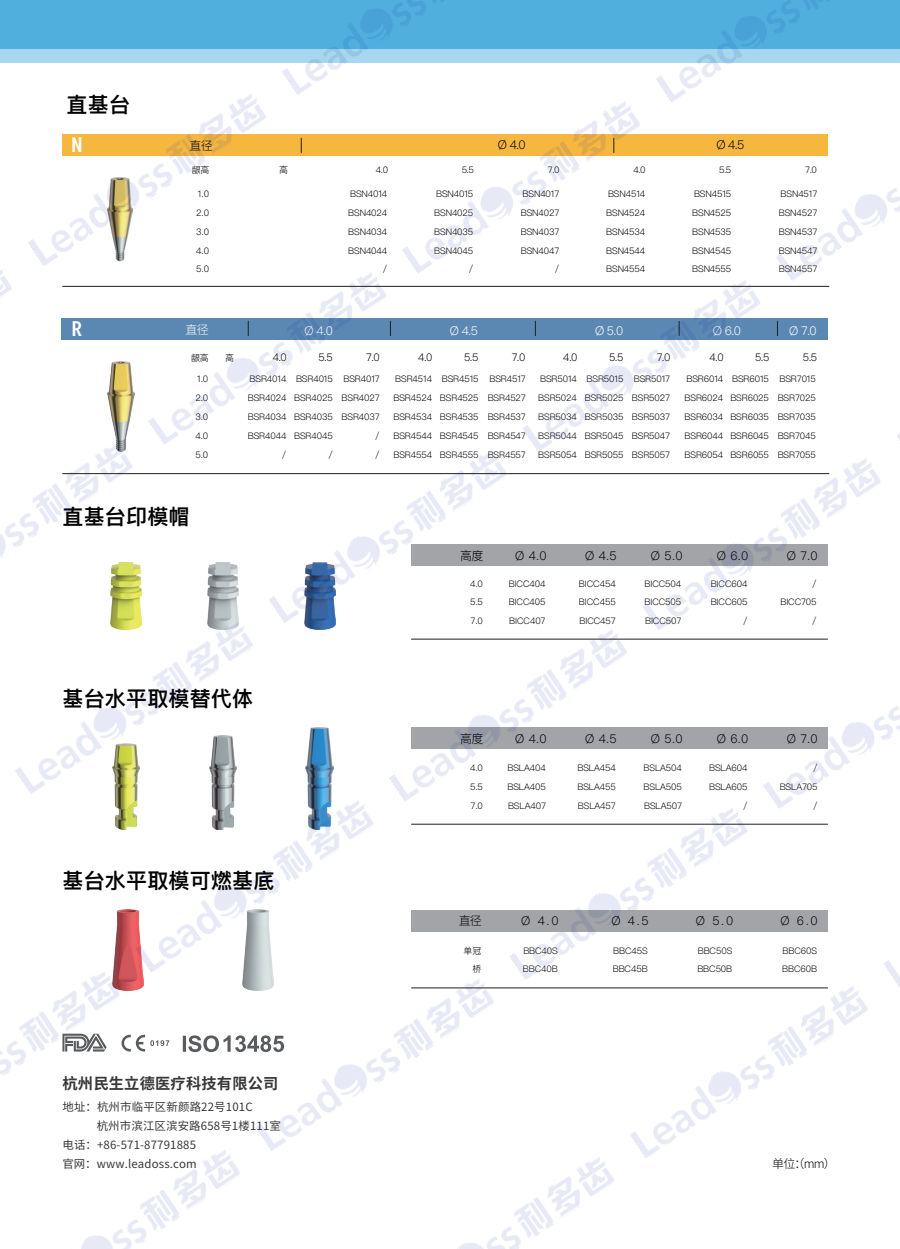
<style>
.page{position:relative;width:900px;height:1249px;background:#fff}
.page>*{position:absolute;margin:0;border:0;box-sizing:border-box;transform-origin:0 0}
.t1{font:600 21px "Ping Fang TC";letter-spacing:.01em;color:#030303}
.t2{font:500 20.55px "Climerick";color:#fff}
.t3{font:700 15.15px "Source Han Sans CN";letter-spacing:.015em;color:#383839}
.t4{font:300 12px "Ping Fang TC";color:#030303}
.t5{font:300 12px "Ping Fang TC";color:#fff}
.t6{font:300 12px "Source Han Sans CN";letter-spacing:-.07em;color:#030303}
.t7{font:300 12px "Source Han Sans CN";color:#fff}
.t8{font:11.4px "Source Han Sans CN";letter-spacing:.015em;color:#383839}
.t9{font:300 10.5px "Ping Fang TC";color:#030303}
.t10{font:300 9px/18.9px "Ping Fang TC";letter-spacing:-.01em;color:#030303;text-align:justify}
</style>
<div class="page">
<div style="left:62px;top:134px;width:765px;height:22px;background:#f6b73f"></div>
<div style="left:62px;top:318px;width:765px;height:21px;background:#5a88b2"></div>
<div style="left:411px;top:544px;width:416px;height:22px;background:#a2a4a7"></div>
<hr style="left:411px;top:639px;width:416px;height:1px;background:#231f20">
<div style="left:411px;top:728px;width:416px;height:21px;background:#a2a4a7"></div>
<hr style="left:411px;top:824px;width:416px;height:1px;background:#231f20">
<div style="left:411px;top:910px;width:416px;height:21px;background:#a2a4a7"></div>
<hr style="left:411px;top:987px;width:416px;height:1px;background:#231f20">
<hr style="left:63px;top:286px;width:765px;height:1px;background:#231f20">
<hr style="left:63px;top:473px;width:765px;height:1px;background:#231f20">
<svg style="left:301px;top:138px;width:1px;height:15px"></svg>
<svg style="left:390px;top:321px;width:1px;height:15px"></svg>
<svg style="left:777px;top:321px;width:1px;height:15px"></svg>
<img style="left:107px;top:362px;width:28px;height:77px">
<img style="left:137px;top:564px;width:4px;height:53px">
<img style="left:207px;top:562px;width:31px;height:55px">
<img style="left:304px;top:624px;width:31px;height:5px">
<img style="left:114px;top:795px;width:21px;height:35px">
<img style="left:306px;top:728px;width:27px;height:67px">
<img style="left:113px;top:909px;width:30px;height:81px">
<img style="left:242px;top:974px;width:14px;height:16px">
<div style="left:0;top:23px;width:899px;height:40px;background:#a7d7ee"></div>
<div style="left:0;top:0;width:899px;height:49px;background:#50afdd"></div>
<svg style="left:124px;top:1034px;width:45px;height:17px"></svg>
<svg style="left:183px;top:1035px;width:73px;height:17px"></svg>
<img style="left:629px;top:986px;width:239px;height:172px">
<img style="left:81px;top:1150px;width:159px;height:99px">
<img style="left:0;top:966px;width:124px;height:109px">
<img style="left:457px;top:1157px;width:157px;height:92px">
<img style="left:256px;top:974px;width:242px;height:177px">
<img style="left:135px;top:795px;width:238px;height:179px">
<img style="left:15px;top:617px;width:238px;height:178px">
<img style="left:0;top:439px;width:137px;height:178px">
<img style="left:0;top:270px;width:12px;height:27px">
<img style="left:509px;top:808px;width:242px;height:172px">
<img style="left:389px;top:629px;width:242px;height:172px">
<img style="left:269px;top:451px;width:242px;height:173px">
<img style="left:148px;top:272px;width:242px;height:172px">
<img style="left:28px;top:94px;width:238px;height:172px">
<img style="left:884px;top:960px;width:15px;height:26px">
<img style="left:763px;top:638px;width:136px;height:171px">
<img style="left:642px;top:458px;width:239px;height:172px">
<img style="left:522px;top:280px;width:242px;height:172px">
<img style="left:402px;top:102px;width:238px;height:171px">
<img style="left:282px;top:0;width:163px;height:95px">
<img style="left:776px;top:134px;width:123px;height:147px">
<img style="left:656px;top:0;width:174px;height:103px">
<h1 class="t1" style="left:66px;top:92px;width:65px">直基台</h1>
<h2 class="t2" style="left:72px;top:134px;width:12px">N</h2>
<h3 class="t6" style="left:190px;top:138px;width:25px">直径</h3>
<h3 class="t4" style="left:498px;top:138px;width:29px">Ø 4.0</h3>
<h3 class="t4" style="left:716px;top:138px;width:29px">Ø 4.5</h3>
<p class="t10" style="left:192px;top:160px;width:19px">龈高</p>
<p class="t10" style="left:279px;top:160px;width:10px">高</p>
<p class="t10" style="left:376px;top:160px;width:14px">4.0</p>
<p class="t10" style="left:461px;top:160px;width:14px">5.5</p>
<p class="t10" style="left:548px;top:160px;width:13px">7.0</p>
<p class="t10" style="left:633px;top:160px;width:14px">4.0</p>
<p class="t10" style="left:719px;top:160px;width:14px">5.5</p>
<p class="t10" style="left:805px;top:160px;width:13px">7.0</p>
<p class="t10" style="left:196px;top:184px;width:14px">1.0<br>2.0<br>3.0<br>4.0<br>5.0</p>
<p class="t10" style="left:348px;top:184px;width:41px;text-align:right">BSN4014<br>BSN4024<br>BSN4034<br>BSN4044 /</p>
<p class="t10" style="left:434px;top:184px;width:41px;text-align:right">BSN4015<br>BSN4025<br>BSN4035<br>BSN4045 /</p>
<p class="t10" style="left:520px;top:184px;width:40px;text-align:right">BSN4017<br>BSN4027<br>BSN4037<br>BSN4047 /</p>
<p class="t10" style="left:606px;top:184px;width:41px">BSN4514<br>BSN4524<br>BSN4534<br>BSN4544<br>BSN4554</p>
<p class="t10" style="left:692px;top:184px;width:41px">BSN4515<br>BSN4525<br>BSN4535<br>BSN4545<br>BSN4555</p>
<p class="t10" style="left:778px;top:184px;width:40px">BSN4517<br>BSN4527<br>BSN4537<br>BSN4547<br>BSN4557</p>
<h2 class="t2" style="left:72px;top:318px;width:12px">R</h2>
<h3 class="t7" style="left:186px;top:322px;width:25px">直径</h3>
<h3 class="t5" style="left:304px;top:323px;width:30px">Ø 4.0</h3>
<h3 class="t5" style="left:449px;top:323px;width:30px">Ø 4.5</h3>
<h3 class="t5" style="left:595px;top:323px;width:30px">Ø 5.0</h3>
<h3 class="t5" style="left:712px;top:323px;width:30px">Ø 6.0</h3>
<h3 class="t5" style="left:789px;top:323px;width:29px">Ø 7.0</h3>
<p class="t10" style="left:191px;top:348px;width:19px">龈高</p>
<p class="t10" style="left:225px;top:348px;width:10px">高</p>
<p class="t10" style="left:195px;top:369px;width:14px">1.0<br>2.0<br>3.0<br>4.0<br>5.0</p>
<p class="t9" style="left:272px;top:351px;width:16px">4.0</p>
<p class="t9" style="left:318px;top:351px;width:16px">5.5</p>
<p class="t9" style="left:366px;top:351px;width:15px">7.0</p>
<p class="t9" style="left:418px;top:351px;width:16px">4.0</p>
<p class="t9" style="left:464px;top:351px;width:16px">5.5</p>
<p class="t9" style="left:511px;top:351px;width:15px">7.0</p>
<p class="t9" style="left:563px;top:351px;width:16px">4.0</p>
<p class="t9" style="left:609px;top:351px;width:16px">5.5</p>
<p class="t9" style="left:656px;top:351px;width:15px">7.0</p>
<p class="t9" style="left:709px;top:351px;width:16px">4.0</p>
<p class="t9" style="left:755px;top:351px;width:16px">5.5</p>
<p class="t9" style="left:802px;top:351px;width:16px">5.5</p>
<p class="t10" style="left:248px;top:369px;width:40px;text-align:right">BSR4014<br>BSR4024<br>BSR4034<br>BSR4044 /</p>
<p class="t10" style="left:294px;top:369px;width:40px;text-align:right">BSR4015<br>BSR4025<br>BSR4035<br>BSR4045 /</p>
<p class="t10" style="left:341px;top:369px;width:40px;text-align:right">BSR4017<br>BSR4027<br>BSR4037 /<br>/</p>
<p class="t10" style="left:538px;top:369px;width:40px">BSR5014<br>BSR5024<br>BSR5034<br>BSR5044<br>BSR5054</p>
<p class="t10" style="left:584px;top:369px;width:40px">BSR5015<br>BSR5025<br>BSR5035<br>BSR5045<br>BSR5055</p>
<p class="t10" style="left:684px;top:369px;width:40px">BSR6014<br>BSR6024<br>BSR6034<br>BSR6044<br>BSR6054</p>
<p class="t10" style="left:730px;top:369px;width:40px">BSR6015<br>BSR6025<br>BSR6035<br>BSR6045<br>BSR6055</p>
<p class="t10" style="left:777px;top:369px;width:40px">BSR7015<br>BSR7025<br>BSR7035<br>BSR7045<br>BSR7055</p>
<p class="t10" style="left:393px;top:369px;width:40px">BSR4514<br>BSR4524<br>BSR4534<br>BSR4544<br>BSR4554</p>
<p class="t10" style="left:440px;top:369px;width:40px">BSR4515<br>BSR4525<br>BSR4535<br>BSR4545<br>BSR4555</p>
<p class="t10" style="left:487px;top:369px;width:40px">BSR4517<br>BSR4527<br>BSR4537<br>BSR4547<br>BSR4557</p>
<p class="t10" style="left:632px;top:369px;width:40px">BSR5017<br>BSR5027<br>BSR5037<br>BSR5047<br>BSR5057</p>
<h1 class="t1" style="left:62px;top:504px;width:129px">直基台印模帽</h1>
<h3 class="t4" style="left:460px;top:548px;width:25px">高度</h3>
<h3 class="t4" style="left:515px;top:548px;width:33px">Ø 4.0</h3>
<h3 class="t4" style="left:585px;top:548px;width:33px">Ø 4.5</h3>
<h3 class="t4" style="left:651px;top:548px;width:33px">Ø 5.0</h3>
<h3 class="t4" style="left:716px;top:548px;width:33px">Ø 6.0</h3>
<h3 class="t4" style="left:786px;top:548px;width:32px">Ø 7.0</h3>
<p class="t10" style="left:470px;top:574px;width:14px">4.0<br>5.5<br>7.0</p>
<p class="t10" style="left:508px;top:574px;width:38px">BICC404<br>BICC405<br>BICC407</p>
<p class="t10" style="left:644px;top:574px;width:38px">BICC504<br>BICC505<br>BICC507</p>
<p class="t10" style="left:710px;top:574px;width:38px;text-align:right">BICC604<br>BICC605 /</p>
<p class="t10" style="left:780px;top:574px;width:38px;text-align:right">/<br>BICC705 /</p>
<p class="t10" style="left:579px;top:574px;width:38px">BICC454<br>BICC455<br>BICC457</p>
<h1 class="t1" style="left:62px;top:686px;width:192px">基台水平取模替代体</h1>
<h1 class="t1" style="left:62px;top:867px;width:213px">基台水平取模可燃基底</h1>
<h3 class="t3" style="left:62px;top:1074px;width:217px">杭州民生立德医疗科技有限公司</h3>
<p class="t8" style="left:62px;top:1100px;width:192px">地址：杭州市临平区新颜路22号101C</p>
<p class="t8" style="left:97px;top:1119px;width:186px">杭州市滨江区滨安路658号1楼111室</p>
<p class="t8" style="left:62px;top:1138px;width:135px">电话：+86-571-87791885</p>
<p class="t8" style="left:62px;top:1157px;width:136px">官网：www.leadoss.com</p>
<h3 class="t4" style="left:460px;top:731px;width:25px">高度</h3>
<h3 class="t4" style="left:515px;top:731px;width:33px">Ø 4.0</h3>
<h3 class="t4" style="left:585px;top:731px;width:33px">Ø 4.5</h3>
<h3 class="t4" style="left:651px;top:731px;width:33px">Ø 5.0</h3>
<h3 class="t4" style="left:716px;top:731px;width:33px">Ø 6.0</h3>
<h3 class="t4" style="left:786px;top:731px;width:32px">Ø 7.0</h3>
<p class="t10" style="left:507px;top:758px;width:40px">BSLA404<br>BSLA405<br>BSLA407</p>
<p class="t10" style="left:643px;top:758px;width:40px">BSLA504<br>BSLA505<br>BSLA507</p>
<p class="t10" style="left:577px;top:758px;width:40px">BSLA454<br>BSLA455<br>BSLA457</p>
<p class="t10" style="left:779px;top:758px;width:39px;text-align:right">/<br>BSLA705 /</p>
<p class="t10" style="left:470px;top:758px;width:14px">4.0<br>5.5<br>7.0</p>
<p class="t10" style="left:709px;top:758px;width:40px;text-align:right">BSLA604<br>BSLA605 /</p>
<h3 class="t6" style="left:458px;top:914px;width:25px">直径</h3>
<h3 class="t4" style="left:521px;top:913px;width:39px">Ø 4.0</h3>
<h3 class="t4" style="left:611px;top:913px;width:39px">Ø 4.5</h3>
<h3 class="t4" style="left:695px;top:913px;width:39px">Ø 5.0</h3>
<h3 class="t4" style="left:780px;top:913px;width:39px">Ø 6.0</h3>
<p class="t10" style="left:463px;top:941px;width:19px;text-align:right">单冠桥</p>
<p class="t10" style="left:523px;top:941px;width:36px">BBC40S<br>BBC40B</p>
<p class="t10" style="left:612px;top:941px;width:36px">BBC45S<br>BBC45B</p>
<p class="t10" style="left:697px;top:941px;width:36px">BBC50S<br>BBC50B</p>
<p class="t10" style="left:782px;top:941px;width:36px">BBC60S<br>BBC60B</p>
<h3 class="t6" style="left:772px;top:1156px;width:65px">单位（mm）</h3>
<h3 class="t6" style="left:794px;top:1156px;width:13px">：</h3>
</div>
